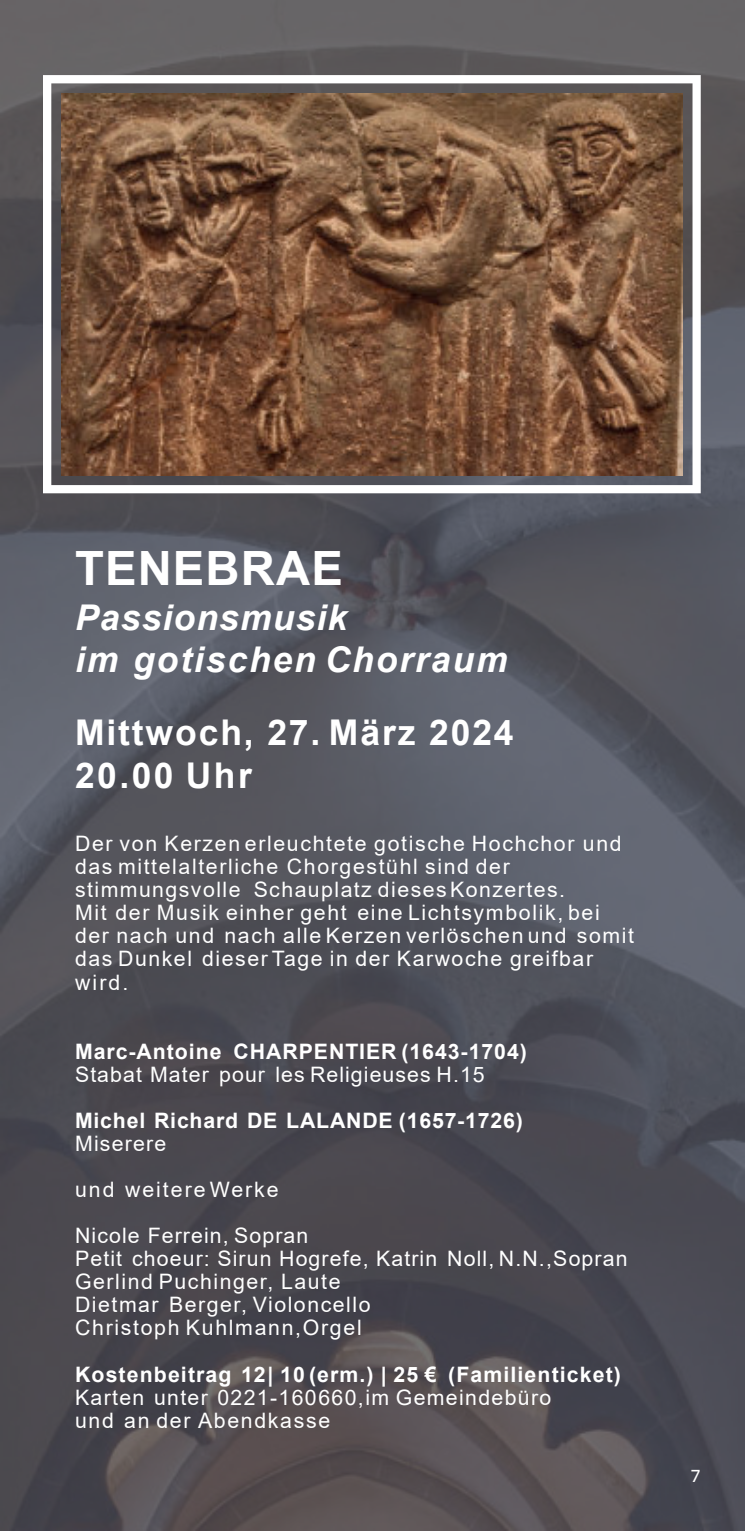
<style>
.page{position:relative;width:745px;height:1532px;background:#fff}
.page>*{position:absolute;margin:0;border:0;box-sizing:border-box;transform-origin:0 0}
.t1{font:700 47.25px "Arial";letter-spacing:.025em;color:#fff}
.t2{font:italic 700 35.5px/42.5px "Arial";letter-spacing:.055em;color:#fff}
.t3{font:700 35.5px/42.5px "Arial";letter-spacing:.055em;color:#fff}
.t4{font:21.25px/23px "Arial";letter-spacing:.07em;color:#fff}
.t5{font:700 21.25px "Arial";letter-spacing:.045em;color:#fff}
.t6{font:21.25px "Arial";letter-spacing:.05em;color:#fff}
.t7{font:19px "Consolas";color:#fff}
</style>
<div class="page">
<img style="left:0;top:0;width:744px;height:1530px">
<svg style="left:43px;top:75px;width:657px;height:418px"></svg>
<img style="left:62px;top:93px;width:620px;height:383px">
<h1 class="t1" style="left:75px;top:551px;width:269px">TENEBRAE</h1>
<h2 class="t2" style="left:75px;top:599px;width:434px">Passionsmusik<br>im gotischen Chorraum</h2>
<h2 class="t3" style="left:75px;top:715px;width:440px">Mittwoch, 27. März 2024<br>20.00 Uhr</h2>
<p class="t4" style="left:75px;top:834px;width:560px">Der von Kerzen erleuchtete gotische Hochchor und das mittelalterliche Chorgestühl sind der stimmungsvolle Schauplatz diesesKonzertes.<br>Mit der Musik einher geht eine Lichtsymbolik, bei der nach und nach alle Kerzen verlöschen und somit das Dunkel dieser Tage in der Karwoche greifbar wird.</p>
<p class="t5" style="left:75px;top:1043px;width:453px">Marc-Antoine CHARPENTIER (1643-1704)</p>
<p class="t6" style="left:75px;top:1066px;width:411px">Stabat Mater pour les Religieuses H.15</p>
<p class="t5" style="left:75px;top:1112px;width:449px">Michel Richard DE LALANDE (1657-1726)</p>
<p class="t4" style="left:75px;top:1122px;width:235px;line-height:46px">Miserere<br>und weitereWerke<br>Nicole Ferrein, Sopran</p>
<p class="t4" style="left:75px;top:1249px;width:554px">Petit choeur: Sirun Hogrefe, Katrin Noll, N.N.,Sopran Gerlind Puchinger, Laute<br>Dietmar Berger, Violoncello<br>Christoph Kuhlmann,Orgel</p>
<p class="t5" style="left:75px;top:1366px;width:547px">Kostenbeitrag 12| 10 (erm.) | 25 € (Familienticket)</p>
<p class="t4" style="left:75px;top:1387px;width:477px">Karten unter 0221-160660,im Gemeindebüro und an der Abendkasse</p>
<p class="t7" style="left:690px;top:1468px;width:12px">7</p>
</div>
